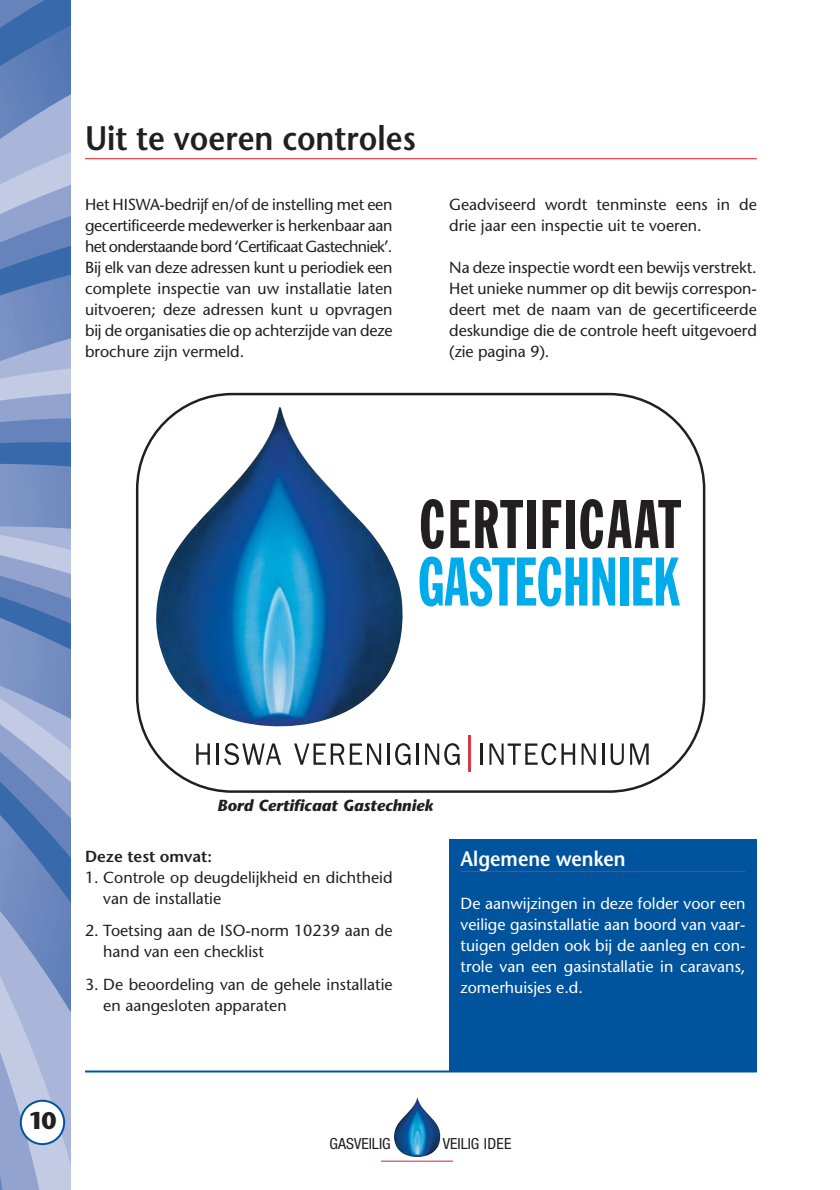
<style>
.page{position:relative;width:840px;height:1190px;background:#fff}
.page>*{position:absolute;margin:0;border:0;box-sizing:border-box;transform-origin:0 0}
.t1{font:600 34px "Stone Sans";color:#231f20;scale:.9 1}
.t2{font:700 24px "Stone Sans";color:#231f20}
.t3{font:600 21px "Stone Sans";color:#fff;scale:.9 1}
.t4{font:16px/21px "Stone Sans";color:#231f20}
.t5{font:16px/21px "Stone Sans";color:#fff;text-align:justify}
.t6{font:italic 700 16px "Stone Sans";color:#231f20}
.t7{font:600 16px "Stone Sans";color:#231f20}
.t8{font:condensed 15.4px "Helvetica Neue";color:#231f20;scale:1.04 1}
</style>
<div class="page">
<div style="left:449px;top:839px;width:308px;height:233px;background:#00549d"></div>
<hr style="left:381px;top:1161px;width:72px;height:1px;background:#d2232a">
<img style="left:394px;top:1097px;width:46px;height:60px">
<hr style="left:85px;top:1070px;width:672px;height:2px;background:#00549d">
<svg style="left:0;top:0;width:71px;height:1190px;background:#839ac9"></svg>
<hr style="left:85px;top:158px;width:672px;height:1px;background:#ed1c24">
<hr style="left:461px;top:871px;width:285px;height:1px;background:#ed1c24">
<svg style="left:421px;top:499px;width:23px;height:50px"></svg>
<svg style="left:450px;top:500px;width:73px;height:48px"></svg>
<div style="left:527px;top:500px;width:8px;height:48px;background:#231f20"></div>
<svg style="left:543px;top:500px;width:18px;height:48px"></svg>
<div style="left:566px;top:500px;width:8px;height:48px;background:#231f20"></div>
<svg style="left:580px;top:499px;width:101px;height:50px"></svg>
<svg style="left:420px;top:557px;width:167px;height:50px"></svg>
<svg style="left:593px;top:558px;width:22px;height:48px"></svg>
<div style="left:620px;top:558px;width:8px;height:48px;background:#00abea"></div>
<svg style="left:633px;top:558px;width:47px;height:48px"></svg>
<svg style="left:196px;top:744px;width:14px;height:21px"></svg>
<hr style="left:216px;top:744px;width:3px;height:21px;background:#231f20">
<svg style="left:224px;top:743px;width:57px;height:22px"></svg>
<svg style="left:294px;top:744px;width:50px;height:21px"></svg>
<svg style="left:350px;top:744px;width:31px;height:21px"></svg>
<hr style="left:387px;top:744px;width:3px;height:21px;background:#231f20">
<svg style="left:395px;top:743px;width:16px;height:22px"></svg>
<hr style="left:416px;top:744px;width:3px;height:21px;background:#231f20">
<svg style="left:425px;top:743px;width:35px;height:22px"></svg>
<hr style="left:468px;top:736px;width:3px;height:36px;background:#d6374a">
<hr style="left:481px;top:744px;width:2px;height:21px;background:#231f20">
<svg style="left:489px;top:743px;width:86px;height:22px"></svg>
<svg style="left:582px;top:744px;width:14px;height:21px"></svg>
<hr style="left:602px;top:744px;width:2px;height:21px;background:#231f20">
<svg style="left:611px;top:744px;width:13px;height:21px"></svg>
<svg style="left:630px;top:744px;width:19px;height:21px"></svg>
<img style="left:156px;top:397px;width:247px;height:329px">
<h1 class="t1" style="left:85px;top:125px;width:369px">Uit te voeren controles</h1>
<p class="t4" style="left:85px;top:196px;width:309px;text-align:justify">Het HISWA-bedrijf en/of de instelling met een gecertificeerde medewerker is herkenbaar aan het onderstaande bord ‘Certificaat Gastechniek’.<br>Bij elk van deze adressen kunt u periodiek een complete inspectie van uw installatie laten uitvoeren; deze adressen kunt u opvragen bij de organisaties die op achterzijde van deze brochure zijn vermeld.</p>
<p class="t4" style="left:449px;top:196px;width:309px">Geadviseerd wordt tenminste eens in de drie jaar een inspectie uit te voeren.</p>
<p class="t4" style="left:449px;top:259px;width:309px;text-align:justify">Na deze inspectie wordt een bewijs verstrekt.<br>Het unieke nummer op dit bewijs correspon&shy;deert met de naam van de gecertificeerde deskundige die de controle heeft uitgevoerd (zie pagina 9).</p>
<p class="t6" style="left:217px;top:800px;width:218px">Bord Certificaat Gastechniek</p>
<p class="t7" style="left:85px;top:850px;width:128px">Deze test omvat:</p>
<p class="t4" style="left:103px;top:869px;width:291px;text-indent:-18px">1. Controle op deugdelijkheid en dichtheid van de installatie</p>
<p class="t4" style="left:103px;top:922px;width:291px;text-indent:-18px">2. Toetsing aan de ISO-norm 10239 aan de hand van een checklist</p>
<p class="t4" style="left:103px;top:975px;width:291px;text-indent:-18px">3. De beoordeling van de gehele installatie en aangesloten apparaten</p>
<h3 class="t3" style="left:461px;top:850px;width:185px">Algemene wenken</h3>
<p class="t5" style="left:461px;top:894px;width:286px">De aanwijzingen in deze folder voor een veilige gasinstallatie aan boord van vaar&shy;tuigen gelden ook bij de aanleg en con&shy;trole van een gasinstallatie in caravans, zomerhuisjes e.d.</p>
<h2 class="t2" style="left:28px;top:1111px;width:30px">10</h2>
<p class="t8" style="left:330px;top:1138px;width:60px">GASVEILIG</p>
<p class="t8" style="left:443px;top:1138px;width:68px">VEILIG IDEE</p>
</div>
